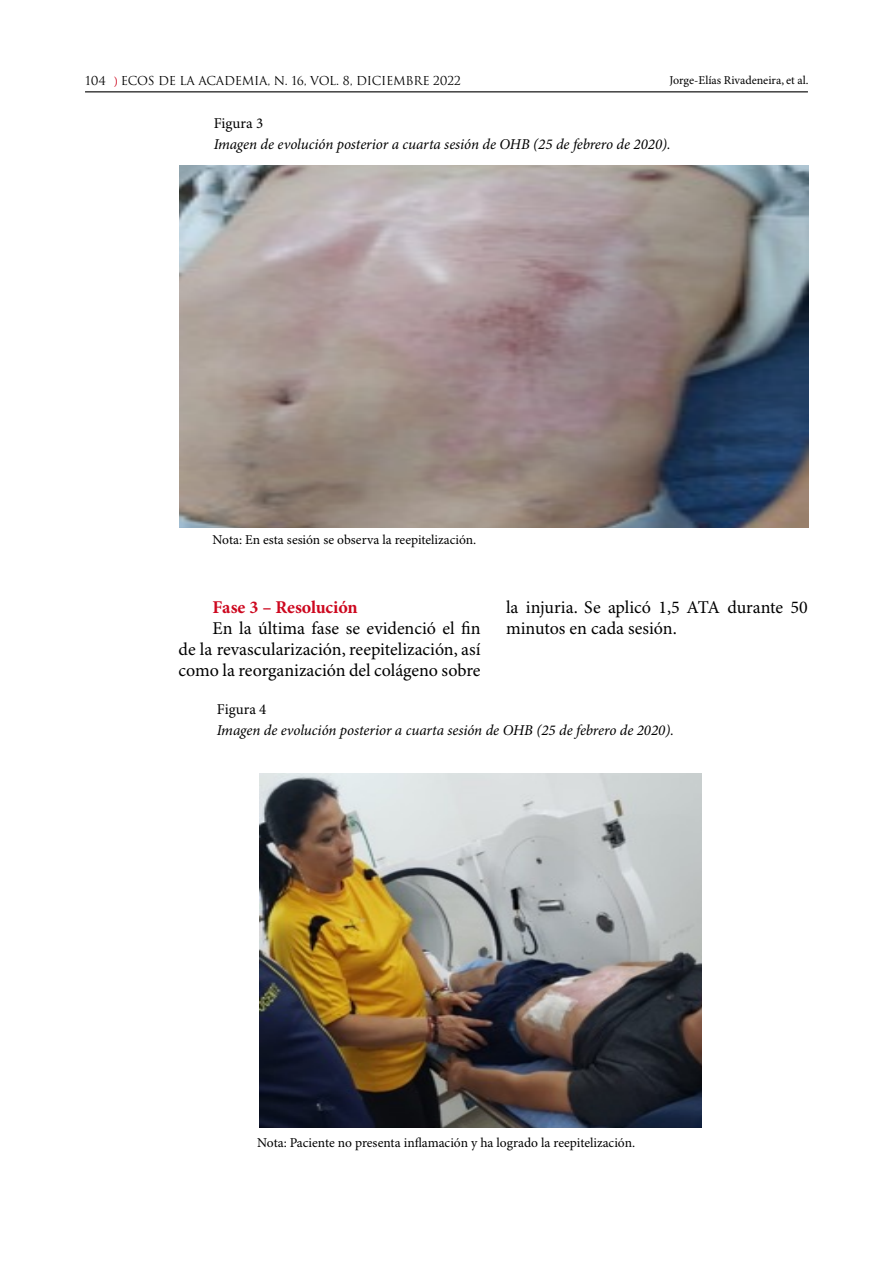
<style>
.page{position:relative;width:893px;height:1263px;background:#fff}
.page>*{position:absolute;margin:0;border:0;box-sizing:border-box;transform-origin:0 0}
.t1{font:18px/21px "Minion Pro";letter-spacing:-.005em;color:#000;text-align:justify}
.t2{font:700 18px "Minion Pro";letter-spacing:-.01em;color:#cd071e}
.t3{font:italic 15px "Minion Pro";letter-spacing:-.005em;color:#000}
.t4{font:15px "Minion Pro";color:#000}
.t5{font:13.5px "Minion Pro";letter-spacing:-.02em;color:#000}
.t6{font:12px "Trajan";letter-spacing:-.02em;color:#000}
.t7{font:12px "Minion Pro";color:#000}
.s1{font-family:"Minion Pro";color:#cd071e}
</style>
<div class="page">
<hr style="left:85px;top:91px;width:723px;height:1px;background:#000">
<img style="left:259px;top:774px;width:443px;height:353px">
<img style="left:179px;top:166px;width:630px;height:361px">
<p class="t6" style="left:85px;top:73px;width:378px">104 <span class="s1">)</span> ECOS DE LA ACADEMIA, N. 16, VOL. 8, DICIEMBRE 2022</p>
<p class="t7" style="left:669px;top:73px;width:141px">Jorge-Elías Rivadeneira, et al.</p>
<p class="t4" style="left:214px;top:114px;width:51px">Figura 3</p>
<p class="t3" style="left:214px;top:135px;width:459px">Imagen de evolución posterior a cuarta sesión de OHB (25 de febrero de 2020).</p>
<p class="t5" style="left:213px;top:531px;width:265px">Nota: En esta sesión se observa la reepitelización.</p>
<p class="t2" style="left:213px;top:597px;width:147px">Fase 3 – Resolución</p>
<p class="t1" style="left:179px;top:619px;width:303px;text-indent:34px">En la última fase se evidenció el fin de la revascularización, reepitelización, así como la reorganización del colágeno sobre</p>
<p class="t1" style="left:506px;top:598px;width:303px">la injuria. Se aplicó 1,5 ATA durante 50 minutos en cada sesión.</p>
<p class="t4" style="left:217px;top:700px;width:51px">Figura 4</p>
<p class="t3" style="left:217px;top:721px;width:459px">Imagen de evolución posterior a cuarta sesión de OHB (25 de febrero de 2020).</p>
<p class="t5" style="left:257px;top:1134px;width:379px">Nota: Paciente no presenta inflamación y ha logrado la reepitelización.</p>
</div>
